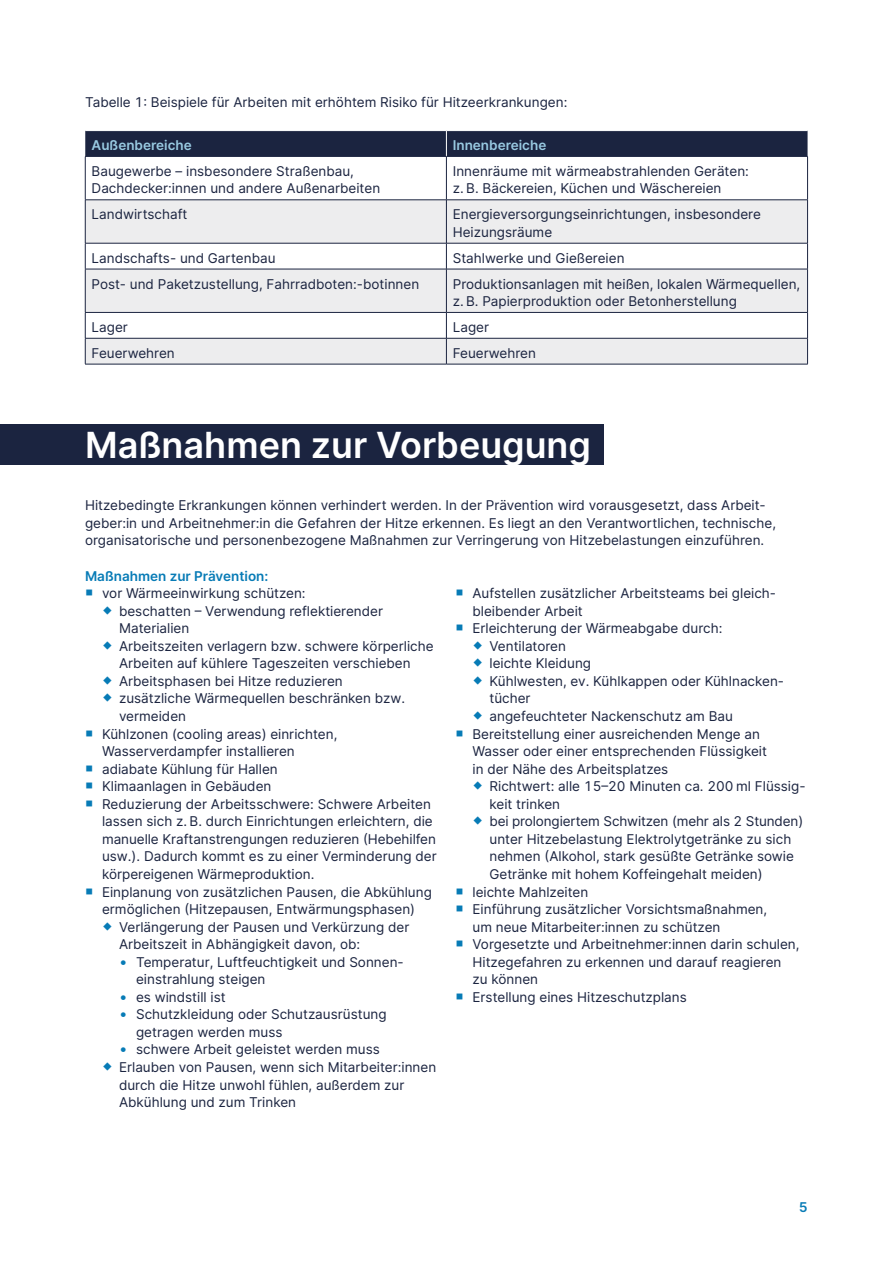
<style>
.page{position:relative;width:893px;height:1263px;background:#fff}
.page>*{position:absolute;margin:0;border:0;box-sizing:border-box;transform-origin:0 0}
.t1{font:600 36px "Inter";color:#fff}
.fließtext{font:13.5px/17.5px "Inter";color:#1b2440}
.Tabelle_Inhalt{font:13.5px/17.5px "Inter";color:#1b2440}
.Tabelle_ÜS{font:600 13.5px "Inter";color:#99cae2}
.H2b{font:600 13.5px "Inter";color:#077bb6}
.s1{font-size:15px;color:#077bb6}
</style>
<div class="page">
<div style="left:0;top:424px;width:604px;height:41px;background:#1b2440"></div>
<svg style="left:86px;top:157px;width:721px;height:43px"></svg>
<svg style="left:86px;top:201px;width:721px;height:163px;fill:#ededee"></svg>
<div style="left:85px;top:131px;width:722px;height:25px;background:#1b2440"></div>
<hr style="left:85px;top:156px;width:361px;height:1px;background:#1b2440">
<hr style="left:85px;top:157px;width:1px;height:43px;background:#1b2440">
<hr style="left:446px;top:156px;width:362px;height:1px;background:#1b2440">
<hr style="left:446px;top:157px;width:1px;height:43px;background:#1b2440">
<hr style="left:807px;top:157px;width:1px;height:43px;background:#1b2440">
<hr style="left:85px;top:200px;width:361px;height:1px;background:#1b2440">
<hr style="left:85px;top:200px;width:1px;height:43px;background:#1b2440">
<hr style="left:446px;top:200px;width:362px;height:1px;background:#1b2440">
<hr style="left:446px;top:200px;width:1px;height:43px;background:#1b2440">
<hr style="left:807px;top:200px;width:1px;height:43px;background:#1b2440">
<hr style="left:85px;top:243px;width:361px;height:1px;background:#1b2440">
<svg style="left:85px;top:243px;width:1px;height:26px"></svg>
<hr style="left:446px;top:243px;width:362px;height:1px;background:#1b2440">
<svg style="left:446px;top:243px;width:1px;height:26px"></svg>
<svg style="left:807px;top:243px;width:1px;height:26px"></svg>
<hr style="left:85px;top:269px;width:361px;height:1px;background:#1b2440">
<hr style="left:85px;top:269px;width:1px;height:43px;background:#1b2440">
<hr style="left:446px;top:269px;width:362px;height:1px;background:#1b2440">
<hr style="left:446px;top:269px;width:1px;height:43px;background:#1b2440">
<hr style="left:807px;top:269px;width:1px;height:43px;background:#1b2440">
<hr style="left:85px;top:312px;width:361px;height:1px;background:#1b2440">
<hr style="left:446px;top:312px;width:362px;height:1px;background:#1b2440">
<hr style="left:85px;top:338px;width:361px;height:1px;background:#1b2440">
<svg style="left:85px;top:313px;width:1px;height:51px"></svg>
<hr style="left:446px;top:338px;width:362px;height:1px;background:#1b2440">
<svg style="left:446px;top:313px;width:1px;height:51px"></svg>
<svg style="left:807px;top:313px;width:1px;height:51px"></svg>
<hr style="left:85px;top:364px;width:361px;height:1px;background:#1b2440">
<hr style="left:446px;top:364px;width:362px;height:1px;background:#1b2440">
<p class="fließtext" style="left:85px;top:93px;width:484px">Tabelle 1: Beispiele für Arbeiten mit erhöhtem Risiko für Hitzeerkrankungen:</p>
<p class="Tabelle_ÜS" style="left:92px;top:135px;width:102px">Außenbereiche</p>
<p class="Tabelle_ÜS" style="left:453px;top:135px;width:95px">Innenbereiche</p>
<p class="Tabelle_Inhalt" style="left:92px;top:162px;width:290px">Baugewerbe – insbesondere Straßenbau,<br>Dachdecker:innen und andere Außenarbeiten</p>
<p class="Tabelle_Inhalt" style="left:453px;top:162px;width:298px">Innenräume mit wärmeabstrahlenden Geräten: z. B. Bäckereien, Küchen und Wäschereien</p>
<p class="Tabelle_Inhalt" style="left:92px;top:205px;width:97px">Landwirtschaft</p>
<p class="Tabelle_Inhalt" style="left:453px;top:205px;width:310px">Energieversorgungseinrichtungen, insbesondere<br>Heizungsräume</p>
<p class="Tabelle_Inhalt" style="left:92px;top:249px;width:185px">Landschafts- und Gartenbau</p>
<p class="Tabelle_Inhalt" style="left:453px;top:249px;width:173px">Stahlwerke und Gießereien</p>
<p class="Tabelle_Inhalt" style="left:92px;top:274px;width:329px">Post- und Paketzustellung, Fahrradboten:-botinnen</p>
<p class="Tabelle_Inhalt" style="left:453px;top:274px;width:349px">Produktionsanlagen mit heißen, lokalen Wärmequellen, z. B. Papierproduktion oder Betonherstellung</p>
<p class="Tabelle_Inhalt" style="left:92px;top:318px;width:38px">Lager</p>
<p class="Tabelle_Inhalt" style="left:453px;top:318px;width:38px">Lager</p>
<p class="Tabelle_Inhalt" style="left:92px;top:344px;width:85px">Feuerwehren</p>
<p class="Tabelle_Inhalt" style="left:453px;top:344px;width:85px">Feuerwehren</p>
<h1 class="t1" style="left:85px;top:418px;width:508px">Maßnahmen zur Vorbeugung</h1>
<p class="fließtext" style="left:85px;top:496px;width:692px">Hitzebedingte Erkrankungen können verhindert werden. In der Prävention wird vorausgesetzt, dass Arbeit&shy;geber:in und Arbeitnehmer:in die Gefahren der Hitze erkennen. Es liegt an den Verantwortlichen, technische, organisatorische und personenbezogene Maßnahmen zur Verringerung von Hitzebelastungen einzuführen.</p>
<h2 class="H2b" style="left:85px;top:566px;width:185px">Maßnahmen zur Prävention:</h2>
<p class="fließtext" style="left:102px;top:584px;width:205px">vor Wärmeeinwirkung schützen:</p>
<p class="fließtext" style="left:119px;top:602px;width:266px">beschatten – Verwendung reflektierender<br>Materialien</p>
<p class="fließtext" style="left:119px;top:637px;width:316px">Arbeitszeiten verlagern bzw. schwere körperliche<br>Arbeiten auf kühlere Tageszeiten verschieben</p>
<p class="fließtext" style="left:119px;top:672px;width:225px">Arbeitsphasen bei Hitze reduzieren</p>
<p class="fließtext" style="left:119px;top:689px;width:288px">zusätzliche Wärmequellen beschränken bzw. vermeiden</p>
<p class="fließtext" style="left:102px;top:724px;width:237px">Kühlzonen (cooling areas) einrichten,<br>Wasserverdampfer installieren</p>
<p class="fließtext" style="left:102px;top:760px;width:177px">adiabate Kühlung für Hallen</p>
<p class="fließtext" style="left:102px;top:777px;width:171px">Klimaanlagen in Gebäuden</p>
<p class="fließtext" style="left:102px;top:795px;width:336px">Reduzierung der Arbeitsschwere: Schwere Arbeiten lassen sich z. B. durch Einrichtungen erleichtern, die manuelle Kraftanstrengungen reduzieren (Hebehilfen usw.). Dadurch kommt es zu einer Verminderung der körpereigenen Wärmeproduktion.</p>
<p class="fließtext" style="left:102px;top:882px;width:331px">Einplanung von zusätzlichen Pausen, die Abkühlung ermöglichen (Hitzepausen, Entwärmungsphasen)</p>
<p class="fließtext" style="left:119px;top:918px;width:292px">Verlängerung der Pausen und Verkürzung der<br>Arbeitszeit in Abhängigkeit davon, ob:</p>
<p class="fließtext" style="left:136px;top:953px;width:267px;text-indent:-17px"><span class="s1">•</span> Temperatur, Luftfeuchtigkeit und Sonnen&shy;einstrahlung steigen</p>
<p class="fließtext" style="left:119px;top:988px;width:108px"><span class="s1">•</span> es windstill ist</p>
<p class="fließtext" style="left:136px;top:1005px;width:252px;text-indent:-17px"><span class="s1">•</span> Schutzkleidung oder Schutzausrüstung getragen werden muss</p>
<p class="fließtext" style="left:119px;top:1040px;width:262px"><span class="s1">•</span> schwere Arbeit geleistet werden muss</p>
<p class="fließtext" style="left:119px;top:1058px;width:319px">Erlauben von Pausen, wenn sich Mitarbeiter:innen durch die Hitze unwohl fühlen, außerdem zur<br>Abkühlung und zum Trinken</p>
<p class="fließtext" style="left:472px;top:584px;width:303px">Aufstellen zusätzlicher Arbeitsteams bei gleich&shy;bleibender Arbeit</p>
<p class="fließtext" style="left:472px;top:619px;width:251px">Erleichterung der Wärmeabgabe durch:</p>
<p class="fließtext" style="left:489px;top:637px;width:78px">Ventilatoren</p>
<p class="fließtext" style="left:489px;top:654px;width:103px">leichte Kleidung</p>
<p class="fließtext" style="left:489px;top:672px;width:296px">Kühlwesten, ev. Kühlkappen oder Kühlnacken&shy;tücher</p>
<p class="fließtext" style="left:489px;top:707px;width:245px">angefeuchteter Nackenschutz am Bau</p>
<p class="fließtext" style="left:472px;top:724px;width:296px">Bereitstellung einer ausreichenden Menge an<br>Wasser oder einer entsprechenden Flüssigkeit in der Nähe des Arbeitsplatzes</p>
<p class="fließtext" style="left:489px;top:777px;width:318px">Richtwert: alle 15–20 Minuten ca. 200 ml Flüssig&shy;keit trinken</p>
<p class="fließtext" style="left:489px;top:812px;width:315px">bei prolongiertem Schwitzen (mehr als 2 Stunden) unter Hitzebelastung Elektrolytgetränke zu sich nehmen (Alkohol, stark gesüßte Getränke sowie Getränke mit hohem Koffeingehalt meiden)</p>
<p class="fließtext" style="left:472px;top:882px;width:117px">leichte Mahlzeiten</p>
<p class="fließtext" style="left:472px;top:900px;width:296px">Einführung zusätzlicher Vorsichtsmaßnahmen, um neue Mitarbeiter:innen zu schützen</p>
<p class="fließtext" style="left:472px;top:935px;width:329px">Vorgesetzte und Arbeitnehmer:innen darin schulen,<br>Hitzegefahren zu erkennen und darauf reagieren zu können</p>
<p class="fließtext" style="left:472px;top:988px;width:216px">Erstellung eines Hitzeschutzplans</p>
<p class="H2b" style="left:799px;top:1197px;width:11px">5</p>
</div>
